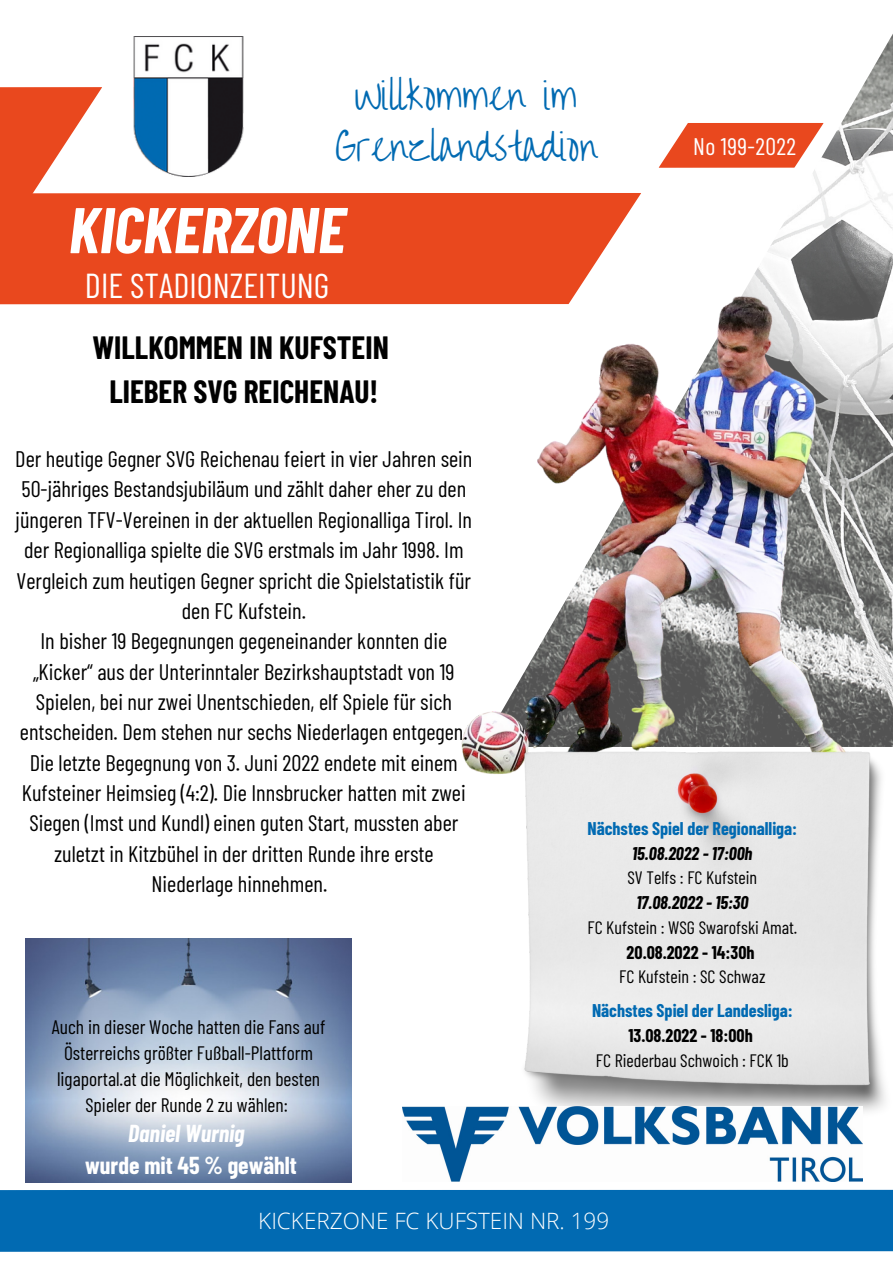
<style>
.page{position:relative;width:893px;height:1264px;background:#fff}
.page>*{position:absolute;margin:0;border:0;box-sizing:border-box;transform-origin:0 0}
.t1{font:italic 700 64.5px "Barlow Condensed";color:#fff}
.t2{font:36.3px/50.6px "Overthe Rainbow";color:#016ab2;text-align:center}
.t3{font:34.65px "Barlow Condensed";color:#fff}
.t4{font:700 31.5px/43.8px "Barlow Condensed";color:#000;text-align:center}
.t5{font:700 24px "Barlow Condensed";color:#fff}
.t6{font:italic 700 24px "Barlow Condensed";color:#fff}
.t7{font:24px "Barlow Condensed";letter-spacing:.015em;color:#fff}
.t8{font:22.5px/30.3px "Barlow Condensed";color:#000;text-align:center}
.t9{font:300 22.5px "Open Sans";color:#fff}
.t10{font:19.5px/25.8px "Barlow Condensed";color:#000;text-align:center}
.t11{font:18px "Barlow Condensed";color:#000}
.t12{font:700 18px "Barlow Condensed";color:#016ab2}
.t13{font:700 18px "Barlow Condensed";color:#000}
.t14{font:italic 700 18px "Barlow Condensed";color:#000}
</style>
<div class="page">
<img style="left:813px;top:35px;width:79px;height:142px">
<div style="left:0;top:1189px;width:892px;height:62px;background:#016ab2"></div>
<div style="left:0;top:193px;width:390px;height:111px;background:#e9481e"></div>
<svg style="left:0;top:87px;width:102px;height:111px"></svg>
<svg style="left:658px;top:123px;width:165px;height:45px"></svg>
<img style="left:133px;top:37px;width:111px;height:139px">
<img style="left:390px;top:177px;width:502px;height:597px">
<img style="left:519px;top:751px;width:373px;height:361px">
<img style="left:26px;top:938px;width:326px;height:243px">
<img style="left:402px;top:1106px;width:460px;height:75px">
<h2 class="t2" style="left:335px;top:73px;width:264px">Willkommen im<br>Grenzlandstadion</h2>
<h1 class="t1" style="left:69px;top:189px;width:278px">KICKERZONE</h1>
<h3 class="t3" style="left:85px;top:263px;width:246px">DIE STADIONZEITUNG</h3>
<h3 class="t4" style="left:93px;top:324px;width:298px">WILLKOMMEN IN KUFSTEIN<br>LIEBER SVG REICHENAU!</h3>
<p class="t7" style="left:693px;top:131px;width:104px">No 199-2022</p>
<p class="t8" style="left:15px;top:443px;width:458px">Der heutige Gegner SVG Reichenau feiert in vier Jahren sein 50-jähriges Bestandsjubiläum und zählt daher eher zu den jüngeren TFV-Vereinen in der aktuellen Regionalliga Tirol. In der Regionalliga spielte die SVG erstmals im Jahr 1998. Im Vergleich zum heutigen Gegner spricht die Spielstatistik für den FC Kufstein.<br>In bisher 19 Begegnungen gegeneinander konnten die „Kicker“ aus der Unterinntaler Bezirkshauptstadt von 19<br>Spielen, bei nur zwei Unentschieden, elf Spiele für sich entscheiden. Dem stehen nur sechs Niederlagen entgegen.<br>Die letzte Begegnung von 3. Juni 2022 endete mit einem Kufsteiner Heimsieg (4:2). Die Innsbrucker hatten mit zwei Siegen (Imst und Kundl) einen guten Start, mussten aber zuletzt in Kitzbühel in der dritten Runde ihre erste Niederlage hinnehmen.</p>
<p class="t10" style="left:52px;top:1013px;width:275px">Auch in dieser Woche hatten die Fans auf Österreichs größter Fußball-Plattform ligaportal.at die Möglichkeit, den besten Spieler der Runde 2 zu wählen:</p>
<p class="t6" style="left:128px;top:1118px;width:118px">Daniel Wurnig</p>
<p class="t5" style="left:85px;top:1149px;width:213px">wurde mit 45 % gewählt</p>
<p class="t12" style="left:587px;top:816px;width:211px">Nächstes Spiel der Regionalliga:</p>
<p class="t14" style="left:632px;top:841px;width:122px">15.08.2022 - 17:00h</p>
<p class="t11" style="left:627px;top:866px;width:131px">SV Telfs : FC Kufstein</p>
<p class="t14" style="left:636px;top:891px;width:113px">17.08.2022 - 15:30</p>
<p class="t11" style="left:587px;top:915px;width:211px">FC Kufstein : WSG Swarofski Amat.</p>
<p class="t13" style="left:626px;top:940px;width:129px">20.08.2022 - 14:30h</p>
<p class="t11" style="left:619px;top:965px;width:148px">FC Kufstein : SC Schwaz</p>
<p class="t12" style="left:592px;top:999px;width:202px">Nächstes Spiel der Landesliga:</p>
<p class="t13" style="left:628px;top:1024px;width:126px">13.08.2022 - 18:00h</p>
<p class="t11" style="left:595px;top:1048px;width:194px">FC Riederbau Schwoich : FCK 1b</p>
<p class="t9" style="left:258px;top:1205px;width:352px">KICKERZONE FC KUFSTEIN NR. 199</p>
</div>
